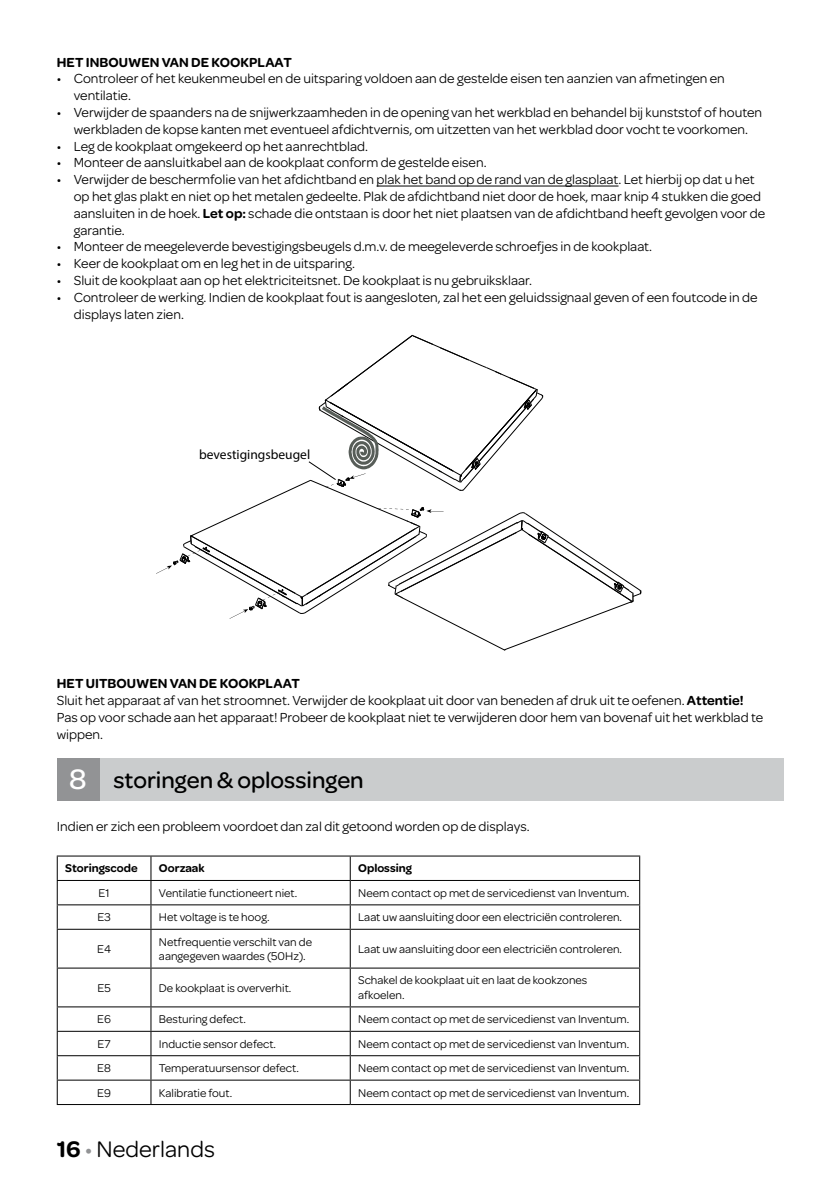
<style>
.page{position:relative;width:840px;height:1191px;background:#fff}
.page>*{position:absolute;margin:0;border:0;box-sizing:border-box;transform-origin:0 0}
.t1{font:500 24px "Omnes";color:#000}
.t2{font:24px "Omnes";color:#000}
.t3{font:14px/16.8px "Omnes";color:#000}
.t4{font:600 14px "Omnes";color:#000}
.t5{font:13.6px "Myriad Pro";color:#000}
.t6{font:12px/14.4px "Omnes";color:#000}
.t7{font:600 12px "Omnes";color:#000}
.s1{font-weight:600}
.s2{font-size:30px;color:#fff}
.s3{color:#929395}
</style>
<div class="page">
<svg style="left:156px;top:335px;width:485px;height:315px"></svg>
<hr style="left:376px;top:186px;width:242px;height:1px;background:#000">
<div style="left:85px;top:758px;width:697px;height:43px;background:#cacccd"></div>
<div style="left:57px;top:758px;width:42px;height:43px;background:#929395"></div>
<hr style="left:57px;top:855px;width:94px;height:1px;background:#000">
<hr style="left:151px;top:855px;width:199px;height:1px;background:#000">
<hr style="left:350px;top:855px;width:289px;height:1px;background:#000">
<hr style="left:57px;top:880px;width:94px;height:1px;background:#000">
<hr style="left:151px;top:880px;width:199px;height:1px;background:#000">
<hr style="left:350px;top:880px;width:289px;height:1px;background:#000">
<hr style="left:57px;top:904px;width:94px;height:1px;background:#000">
<svg style="left:57px;top:856px;width:1px;height:72px"></svg>
<hr style="left:151px;top:904px;width:199px;height:1px;background:#000">
<svg style="left:150px;top:856px;width:1px;height:72px"></svg>
<hr style="left:350px;top:904px;width:289px;height:1px;background:#000">
<svg style="left:349px;top:856px;width:1px;height:72px"></svg>
<hr style="left:57px;top:928px;width:94px;height:1px;background:#000">
<hr style="left:57px;top:929px;width:1px;height:38px;background:#000">
<hr style="left:151px;top:928px;width:199px;height:1px;background:#000">
<hr style="left:150px;top:929px;width:1px;height:38px;background:#000">
<hr style="left:350px;top:928px;width:289px;height:1px;background:#000">
<hr style="left:349px;top:929px;width:1px;height:38px;background:#000">
<hr style="left:638px;top:929px;width:1px;height:38px;background:#000">
<hr style="left:57px;top:967px;width:94px;height:1px;background:#000">
<hr style="left:57px;top:968px;width:1px;height:38px;background:#000">
<hr style="left:151px;top:967px;width:199px;height:1px;background:#000">
<hr style="left:150px;top:968px;width:1px;height:38px;background:#000">
<hr style="left:350px;top:967px;width:289px;height:1px;background:#000">
<hr style="left:349px;top:968px;width:1px;height:38px;background:#000">
<hr style="left:638px;top:968px;width:1px;height:38px;background:#000">
<hr style="left:57px;top:1006px;width:94px;height:1px;background:#000">
<hr style="left:151px;top:1006px;width:199px;height:1px;background:#000">
<hr style="left:350px;top:1006px;width:289px;height:1px;background:#000">
<hr style="left:57px;top:1030px;width:94px;height:1px;background:#000">
<hr style="left:151px;top:1030px;width:199px;height:1px;background:#000">
<hr style="left:350px;top:1030px;width:289px;height:1px;background:#000">
<hr style="left:57px;top:1055px;width:94px;height:1px;background:#000">
<hr style="left:151px;top:1055px;width:199px;height:1px;background:#000">
<hr style="left:350px;top:1055px;width:289px;height:1px;background:#000">
<hr style="left:57px;top:1079px;width:94px;height:1px;background:#000">
<svg style="left:57px;top:1007px;width:1px;height:97px"></svg>
<hr style="left:151px;top:1079px;width:199px;height:1px;background:#000">
<svg style="left:150px;top:1007px;width:1px;height:97px"></svg>
<hr style="left:350px;top:1079px;width:289px;height:1px;background:#000">
<svg style="left:349px;top:1007px;width:1px;height:97px"></svg>
<hr style="left:57px;top:1104px;width:94px;height:1px;background:#000">
<hr style="left:151px;top:1104px;width:199px;height:1px;background:#000">
<hr style="left:350px;top:1104px;width:289px;height:1px;background:#000">
<p class="t4" style="left:57px;top:52px;width:236px">HET INBOUWEN VAN DE KOOKPLAAT</p>
<p class="t3" style="left:74px;top:69px;width:652px;text-indent:-17px">• Controleer of het keukenmeubel en de uitsparing voldoen aan de gestelde eisen ten aanzien van afmetingen en ventilatie.</p>
<p class="t3" style="left:57px;top:103px;width:706px;text-align:center">• Verwijder de spaanders na de snijwerkzaamheden in de opening van het werkblad en behandel bij kunststof of houten werkbladen de kopse kanten met eventueel afdichtvernis, om uitzetten van het werkblad door vocht te voorkomen.</p>
<p class="t3" style="left:57px;top:137px;width:312px">• Leg de kookplaat omgekeerd op het aanrechtblad.</p>
<p class="t3" style="left:57px;top:153px;width:431px">• Monteer de aansluitkabel aan de kookplaat conform de gestelde eisen.</p>
<p class="t3" style="left:74px;top:170px;width:692px;text-indent:-17px">• Verwijder de beschermfolie van het afdichtband en plak het band op de rand van de glasplaat. Let hierbij op dat u het op het glas plakt en niet op het metalen gedeelte. Plak de afdichtband niet door de hoek, maar knip 4 stukken die goed aansluiten in de hoek. <span class="s1">Let op:</span> schade die ontstaan is door het niet plaatsen van de afdichtband heeft gevolgen voor de garantie.</p>
<p class="t3" style="left:57px;top:237px;width:596px">• Monteer de meegeleverde bevestigingsbeugels d.m.v. de meegeleverde schroefjes in de kookplaat.</p>
<p class="t3" style="left:57px;top:254px;width:299px">• Keer de kookplaat om en leg het in de uitsparing.</p>
<p class="t3" style="left:57px;top:271px;width:476px">• Sluit de kookplaat aan op het elektriciteitsnet. De kookplaat is nu gebruiksklaar.</p>
<p class="t3" style="left:74px;top:288px;width:685px;text-indent:-17px">• Controleer de werking. Indien de kookplaat fout is aangesloten, zal het een geluidssignaal geven of een foutcode in de displays laten zien.</p>
<p class="t5" style="left:199px;top:445px;width:112px">bevestigingsbeugel</p>
<p class="t3" style="left:57px;top:674px;width:707px"><span class="s1">HET UITBOUWEN VAN DE KOOKPLAAT<br></span>Sluit het apparaat af van het stroomnet. Verwijder de kookplaat uit door van beneden af druk uit te oefenen. <span class="s1">Attentie!<br></span>Pas op voor schade aan het apparaat! Probeer de kookplaat niet te verwijderen door hem van bovenaf uit het werkblad te wippen.</p>
<h1 class="t1" style="left:69px;top:763px;width:296px"><span class="s2">8</span> storingen &amp; oplossingen</h1>
<p class="t3" style="left:57px;top:817px;width:474px">Indien er zich een probleem voordoet dan zal dit getoond worden op de displays.</p>
<p class="t7" style="left:65px;top:860px;width:74px">Storingscode</p>
<p class="t7" style="left:159px;top:860px;width:47px">Oorzaak</p>
<p class="t7" style="left:358px;top:860px;width:55px">Oplossing</p>
<p class="t6" style="left:98px;top:885px;width:13px">E1</p>
<p class="t6" style="left:159px;top:885px;width:140px">Ventilatie functioneert niet.</p>
<p class="t6" style="left:358px;top:885px;width:272px">Neem contact op met de servicedienst van Inventum.</p>
<p class="t6" style="left:97px;top:909px;width:15px">E3</p>
<p class="t6" style="left:159px;top:909px;width:112px">Het voltage is te hoog.</p>
<p class="t6" style="left:358px;top:909px;width:265px">Laat uw aansluiting door een electriciën controleren.</p>
<p class="t6" style="left:97px;top:941px;width:15px">E4</p>
<p class="t6" style="left:159px;top:933px;width:154px">Netfrequentie verschilt van de aangegeven waardes (50Hz).</p>
<p class="t6" style="left:358px;top:941px;width:265px">Laat uw aansluiting door een electriciën controleren.</p>
<p class="t6" style="left:97px;top:979px;width:15px">E5</p>
<p class="t6" style="left:159px;top:979px;width:134px">De kookplaat is oververhit.</p>
<p class="t6" style="left:358px;top:972px;width:230px">Schakel de kookplaat uit en laat de kookzones afkoelen.</p>
<p class="t6" style="left:97px;top:1011px;width:15px">E6</p>
<p class="t6" style="left:159px;top:1011px;width:88px">Besturing defect.</p>
<p class="t6" style="left:358px;top:1011px;width:272px">Neem contact op met de servicedienst van Inventum.</p>
<p class="t6" style="left:97px;top:1035px;width:15px">E7</p>
<p class="t6" style="left:159px;top:1035px;width:119px">Inductie sensor defect.</p>
<p class="t6" style="left:358px;top:1035px;width:272px">Neem contact op met de servicedienst van Inventum.</p>
<p class="t6" style="left:97px;top:1060px;width:15px">E8</p>
<p class="t6" style="left:159px;top:1060px;width:141px">Temperatuursensor defect.</p>
<p class="t6" style="left:358px;top:1060px;width:272px">Neem contact op met de servicedienst van Inventum.</p>
<p class="t6" style="left:97px;top:1084px;width:15px">E9</p>
<p class="t6" style="left:159px;top:1084px;width:75px">Kalibratie fout.</p>
<p class="t6" style="left:358px;top:1084px;width:272px">Neem contact op met de servicedienst van Inventum.</p>
<h1 class="t2" style="left:57px;top:1132px;width:160px"><span class="s1">16</span> <span class="s3">•</span> Nederlands</h1>
</div>
